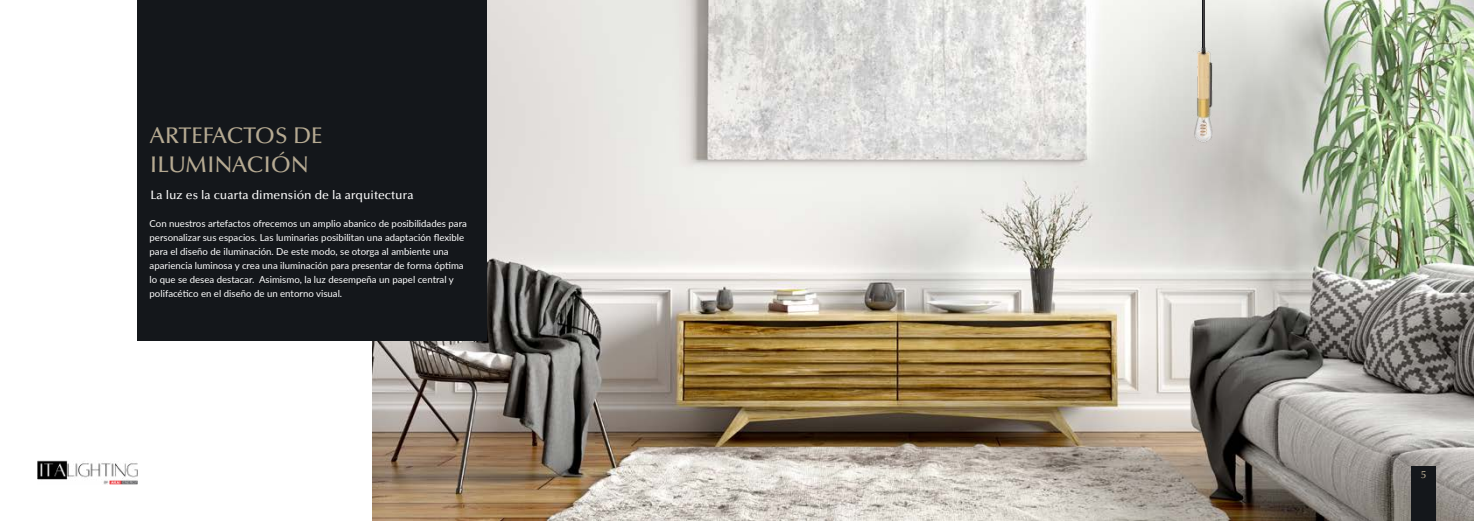
<style>
.page{position:relative;width:1474px;height:521px;background:#fff}
.page>*{position:absolute;margin:0;border:0;box-sizing:border-box;transform-origin:0 0}
.t1{font:500 22.75px/28.9px "Optima LT Std";color:#b6aa92}
.t2{font:500 12.25px "Optima LT Std";color:#fff}
.t3{font:500 10.5px "Optima LT Std";color:#b6aa92}
.t4{font:9.62px/14px "Lato";color:#fff}
</style>
<div class="page">
<img style="left:372px;top:0;width:1101px;height:521px">
<img style="left:1185px;top:41px;width:34px;height:104px">
<svg style="left:1202px;top:0;width:2px;height:48px"></svg>
<div style="left:137px;top:0;width:350px;height:340px;background:#14171b"></div>
<img style="left:37px;top:460px;width:100px;height:25px">
<div style="left:1411px;top:466px;width:25px;height:55px;background:#14171b"></div>
<h1 class="t1" style="left:150px;top:121px;width:174px">ARTEFACTOS DE<br>ILUMINACIÓN</h1>
<p class="t2" style="left:150px;top:188px;width:264px">La luz es la cuarta dimensión de la arquitectura</p>
<p class="t4" style="left:150px;top:216px;width:319px">Con nuestros artefactos ofrecemos un amplio abanico de posibilidades para personalizar sus espacios. Las luminarias posibilitan una adaptación flexible para el diseño de iluminación. De este modo, se otorga al ambiente una apariencia luminosa y crea una iluminación para presentar de forma óptima lo que se desea destacar. Asimismo, la luz desempeña un papel central y polifacético en el diseño de un entorno visual.</p>
<p class="t3" style="left:1421px;top:469px;width:7px">5</p>
</div>
